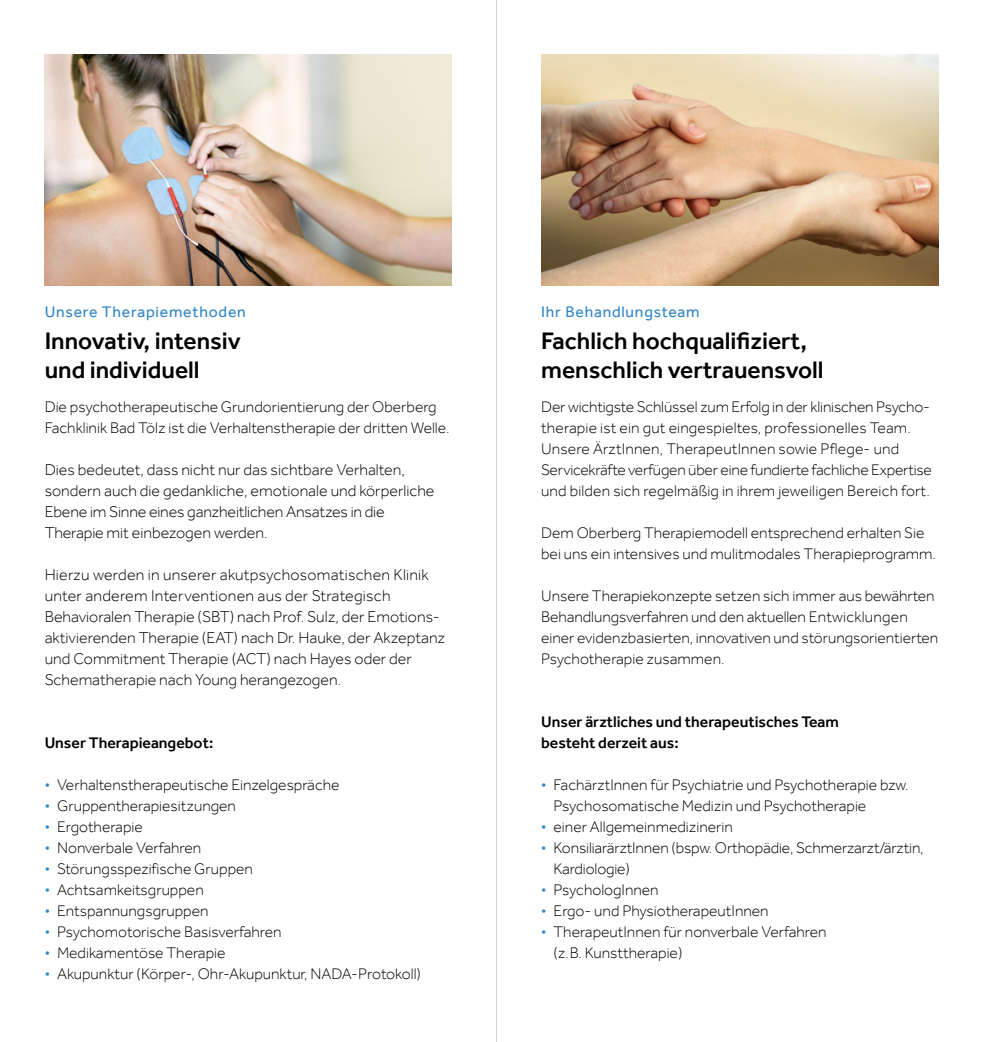
<style>
.page{position:relative;width:983px;height:1042px;background:#fff}
.page>*{position:absolute;margin:0;border:0;box-sizing:border-box;transform-origin:0 0}
.t1{font:500 24.5px/29.8px "Effra";color:#000}
.t2{font:300 16.1px/21px "Effra";color:#000}
.t3{font:300 15.75px/21px "Effra";color:#000}
.t4{font:500 15.75px/21px "Effra";color:#000}
.t5{font:15.75px "Effra";letter-spacing:.05em;color:#3286c7}
.s1{color:#3286c7}
</style>
<div class="page">
<img style="left:45px;top:55px;width:406px;height:231px">
<img style="left:541px;top:55px;width:397px;height:231px">
<hr style="left:496px;top:0;width:1px;height:1042px;background:#d1d1d1">
<p class="t5" style="left:45px;top:302px;width:202px">Unsere Therapiemethoden</p>
<h1 class="t1" style="left:45px;top:325px;width:198px">Innovativ, intensiv und individuell</h1>
<p class="t3" style="left:45px;top:396px;width:406px">Die psychotherapeutische Grundorientierung der Oberberg<br>Fachklinik Bad Tölz ist die Verhaltenstherapie der dritten Welle.</p>
<p class="t2" style="left:45px;top:459px;width:391px">Dies bedeutet, dass nicht nur das sichtbare Verhalten, sondern auch die gedankliche, emotionale und körperliche Ebene im Sinne eines ganzheitlichen Ansatzes in die Therapie mit einbezogen werden.</p>
<p class="t2" style="left:45px;top:564px;width:402px">Hierzu werden in unserer akutpsychosomatischen Klinik unter anderem Interventionen aus der Strategisch Behavioralen Therapie (SBT) nach Prof. Sulz, der Emotions&shy;aktivierenden Therapie (EAT) nach Dr. Hauke, der Akzeptanz und Commitment Therapie (ACT) nach Hayes oder der Schematherapie nach Young herangezogen.</p>
<p class="t4" style="left:45px;top:732px;width:170px">Unser Therapieangebot:</p>
<p class="t3" style="left:45px;top:774px;width:296px"><span class="s1">•</span> Verhaltenstherapeutische Einzelgespräche</p>
<p class="t3" style="left:45px;top:795px;width:193px"><span class="s1">•</span> Gruppentherapiesitzungen</p>
<p class="t3" style="left:45px;top:816px;width:100px"><span class="s1">•</span> Ergotherapie</p>
<p class="t3" style="left:45px;top:837px;width:158px"><span class="s1">•</span> Nonverbale Verfahren</p>
<p class="t3" style="left:45px;top:858px;width:210px"><span class="s1">•</span> Störungsspezifische Gruppen</p>
<p class="t3" style="left:45px;top:879px;width:160px"><span class="s1">•</span> Achtsamkeitsgruppen</p>
<p class="t3" style="left:45px;top:900px;width:165px"><span class="s1">•</span> Entspannungsgruppen</p>
<p class="t3" style="left:45px;top:921px;width:238px"><span class="s1">•</span> Psychomotorische Basisverfahren</p>
<p class="t3" style="left:45px;top:942px;width:182px"><span class="s1">•</span> Medikamentöse Therapie</p>
<p class="t3" style="left:45px;top:963px;width:377px"><span class="s1">•</span> Akupunktur (Körper-, Ohr-Akupunktur, NADA-Protokoll)</p>
<p class="t5" style="left:541px;top:303px;width:160px">Ihr Behandlungsteam</p>
<h1 class="t1" style="left:541px;top:325px;width:284px">Fachlich hochqualifiziert, menschlich vertrauensvoll</h1>
<p class="t3" style="left:541px;top:396px;width:392px">Der wichtigste Schlüssel zum Erfolg in der klinischen Psycho&shy;therapie ist ein gut eingespieltes, professionelles Team.<br>Unsere ÄrztInnen, TherapeutInnen sowie Pflege- und Servicekräfte verfügen über eine fundierte fachliche Expertise und bilden sich regelmäßig in ihrem jeweiligen Bereich fort.</p>
<p class="t3" style="left:541px;top:522px;width:396px">Dem Oberberg Therapiemodell entsprechend erhalten Sie bei uns ein intensives und mulitmodales Therapieprogramm.</p>
<p class="t3" style="left:541px;top:585px;width:398px">Unsere Therapiekonzepte setzen sich immer aus bewährten Behandlungsverfahren und den aktuellen Entwicklungen einer evidenzbasierten, innovativen und störungsorientierten Psychotherapie zusammen.</p>
<p class="t4" style="left:541px;top:711px;width:299px">Unser ärztliches und therapeutisches Team besteht derzeit aus:</p>
<p class="t3" style="left:553px;top:774px;width:356px;text-indent:-12px"><span class="s1">•</span> FachärztInnen für Psychiatrie und Psychotherapie bzw.<br>Psychosomatische Medizin und Psychotherapie</p>
<p class="t3" style="left:541px;top:816px;width:193px"><span class="s1">•</span> einer Allgemeinmedizinerin</p>
<p class="t3" style="left:553px;top:837px;width:371px;text-indent:-12px"><span class="s1">•</span> KonsiliarärztInnen (bspw. Orthopädie, Schmerzarzt/ärztin,<br>Kardiologie)</p>
<p class="t3" style="left:541px;top:879px;width:119px"><span class="s1">•</span> PsychologInnen</p>
<p class="t3" style="left:541px;top:900px;width:229px"><span class="s1">•</span> Ergo- und PhysiotherapeutInnen</p>
<p class="t3" style="left:553px;top:921px;width:274px;text-indent:-12px"><span class="s1">•</span> TherapeutInnen für nonverbale Verfahren (z.B. Kunsttherapie)</p>
</div>
